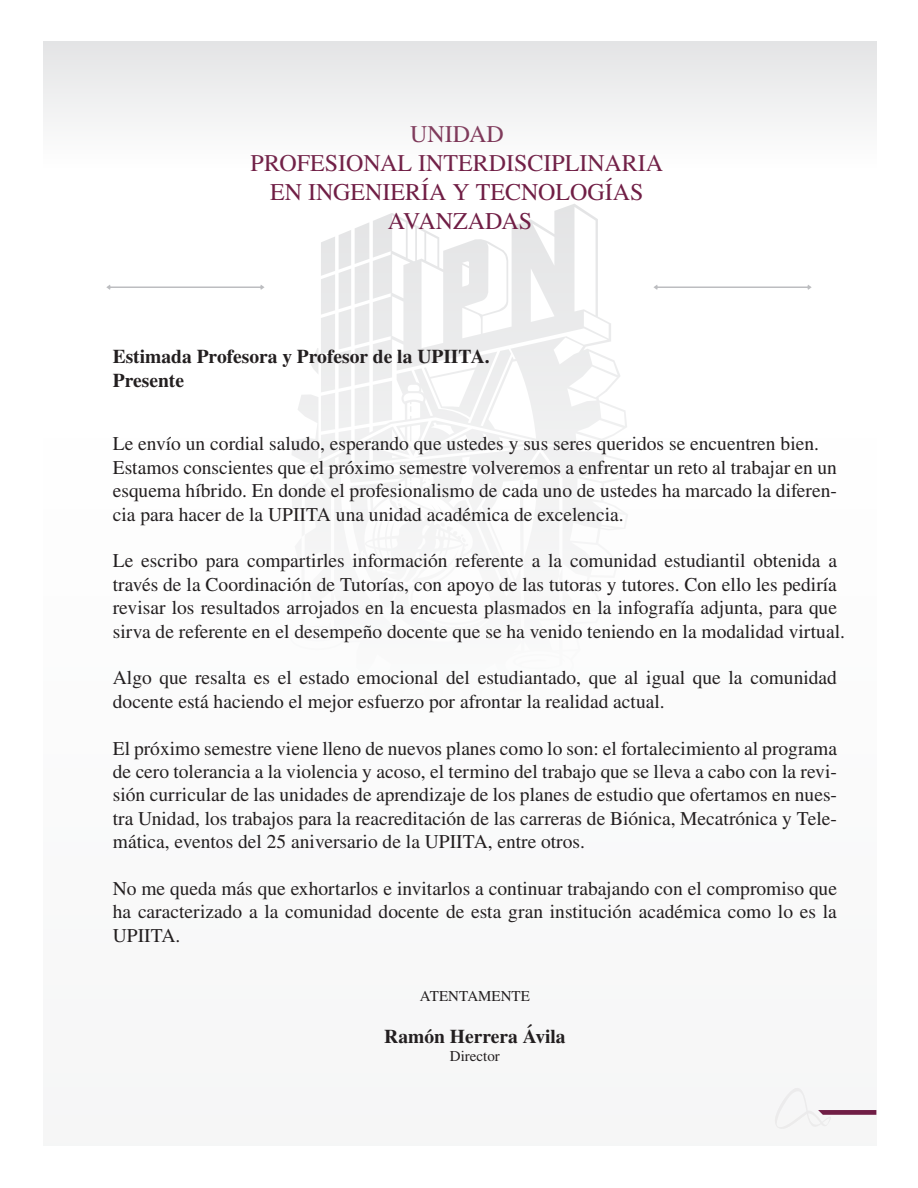
<style>
.page{position:relative;width:918px;height:1188px;background:#fff}
.page>*{position:absolute;margin:0;border:0;box-sizing:border-box;transform-origin:0 0}
.t1{font:24px/28.8px "STIX General";color:#701e45;text-align:center}
.t2{font:19.5px/23.4px "STIX General";color:#231f20}
.t3{font:700 19.5px/23.4px "STIX General";color:#231f20}
.t4{font:15px "STIX General";color:#231f20}
</style>
<div class="page">
<div style="left:43px;top:427px;width:833px;height:718px;background:#f9fafa"></div>
<svg style="left:363px;top:406px;width:131px;height:21px"></svg>
<svg style="left:106px;top:285px;width:159px;height:5px"></svg>
<svg style="left:653px;top:285px;width:159px;height:5px"></svg>
<svg style="left:775px;top:1088px;width:101px;height:41px"></svg>
<div style="left:43px;top:42px;width:833px;height:126px;background:linear-gradient(to right,#f1f1f2,#f1f1f2)"></div>
<p class="t1" style="left:251px;top:121px;width:414px">UNIDAD<br>PROFESIONAL INTERDISCIPLINARIA<br>EN INGENIERÍA Y TECNOLOGÍAS<br>AVANZADAS</p>
<p class="t3" style="left:113px;top:346px;width:378px">Estimada Profesora y Profesor de la UPIITA.<br>Presente</p>
<p class="t2" style="left:113px;top:433px;width:726px">Le envío un cordial saludo, esperando que ustedes y sus seres queridos se encuentren bien.<br>Estamos conscientes que el próximo semestre volveremos a enfrentar un reto al trabajar en un esquema híbrido. En donde el profesionalismo de cada uno de ustedes ha marcado la diferen&shy;cia para hacer de la UPIITA una unidad académica de excelencia.</p>
<p class="t2" style="left:113px;top:550px;width:734px">Le escribo para compartirles información referente a la comunidad estudiantil obtenida a través de la Coordinación de Tutorías, con apoyo de las tutoras y tutores. Con ello les pediría revisar los resultados arrojados en la encuesta plasmados en la infografía adjunta, para que sirva de referente en el desempeño docente que se ha venido teniendo en la modalidad virtual.</p>
<p class="t2" style="left:113px;top:667px;width:726px">Algo que resalta es el estado emocional del estudiantado, que al igual que la comunidad docente está haciendo el mejor esfuerzo por afrontar la realidad actual.</p>
<p class="t2" style="left:113px;top:737px;width:726px;text-align:justify">El próximo semestre viene lleno de nuevos planes como lo son: el fortalecimiento al programa de cero tolerancia a la violencia y acoso, el termino del trabajo que se lleva a cabo con la revi&shy;sión curricular de las unidades de aprendizaje de los planes de estudio que ofertamos en nues&shy;tra Unidad, los trabajos para la reacreditación de las carreras de Biónica, Mecatrónica y Tele&shy;mática, eventos del 25 aniversario de la UPIITA, entre otros.</p>
<p class="t2" style="left:113px;top:878px;width:726px;text-align:justify">No me queda más que exhortarlos e invitarlos a continuar trabajando con el compromiso que ha caracterizado a la comunidad docente de esta gran institución académica como lo es la UPIITA.</p>
<p class="t4" style="left:420px;top:986px;width:112px">ATENTAMENTE</p>
<p class="t3" style="left:384px;top:1025px;width:183px">Ramón Herrera Ávila</p>
<p class="t4" style="left:450px;top:1045px;width:51px">Director</p>
</div>
